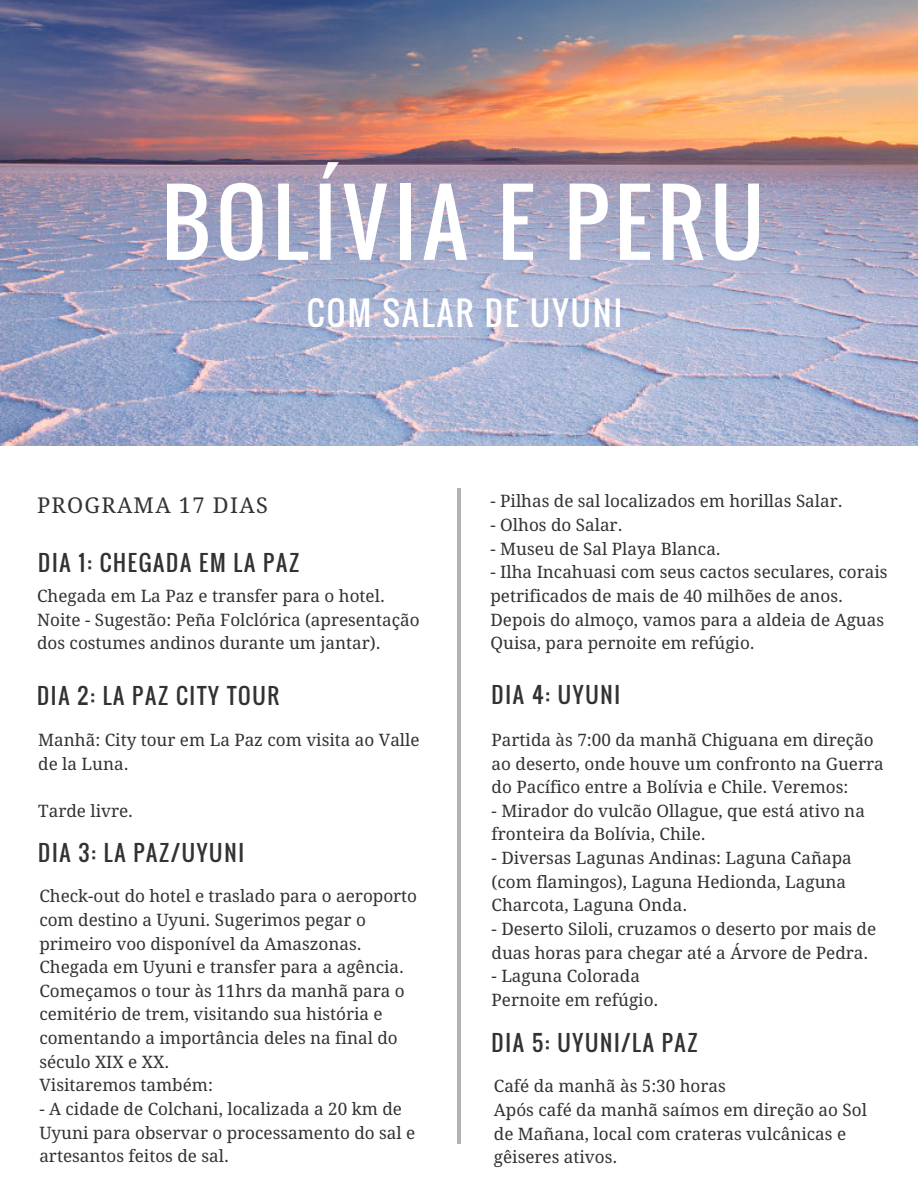
<style>
.page{position:relative;width:918px;height:1188px;background:#fff}
.page>*{position:absolute;margin:0;border:0;box-sizing:border-box;transform-origin:0 0}
.t1{font:87.15px "Oswald";letter-spacing:.07em;color:#fff}
.t2{font:32.7px "Oswald";letter-spacing:.07em;color:#fff}
.t3{font:21.75px "Oswald";letter-spacing:.08em;color:#323232}
.t4{font:21.75px "Droid Serif";letter-spacing:.06em;color:#323232}
.t5{font:17.1px/23.7px "Droid Serif";color:#323232}
</style>
<div class="page">
<img style="left:0;top:0;width:918px;height:446px">
<hr style="left:457px;top:488px;width:4px;height:656px;background:#b3b3b3">
<h1 class="t1" style="left:162px;top:156px;width:604px">BOLÍVIA E PERU</h1>
<h2 class="t2" style="left:307px;top:288px;width:317px">COM SALAR DE UYUNI</h2>
<p class="t4" style="left:37px;top:493px;width:232px">PROGRAMA 17 DIAS</p>
<p class="t3" style="left:38px;top:546px;width:262px">DIA 1: CHEGADA EM LA PAZ</p>
<p class="t5" style="left:37px;top:584px;width:384px">Chegada em La Paz e transfer para o hotel.<br>Noite - Sugestão: Peña Folclórica (apresentação dos costumes andinos durante um jantar).</p>
<p class="t3" style="left:37px;top:679px;width:244px">DIA 2: LA PAZ CITY TOUR</p>
<p class="t5" style="left:38px;top:728px;width:383px">Manhã: City tour em La Paz com visita ao Valle de la Luna.</p>
<p class="t5" style="left:38px;top:799px;width:96px">Tarde livre.</p>
<p class="t3" style="left:38px;top:836px;width:207px">DIA 3: LA PAZ/UYUNI</p>
<p class="t5" style="left:39px;top:884px;width:379px">Check-out do hotel e traslado para o aeroporto com destino a Uyuni. Sugerimos pegar o primeiro voo disponível da Amaszonas.<br>Chegada em Uyuni e transfer para a agência.<br>Começamos o tour às 11hrs da manhã para o cemitério de trem, visitando sua história e comentando a importância deles na final do século XIX e XX.<br>Visitaremos também:</p>
<p class="t5" style="left:39px;top:1097px;width:377px">- A cidade de Colchani, localizada a 20 km de<br>Uyuni para observar o processamento do sal e artesantos feitos de sal.</p>
<p class="t5" style="left:490px;top:490px;width:354px">- Pilhas de sal localizados em horillas Salar.</p>
<p class="t5" style="left:490px;top:513px;width:134px">- Olhos do Salar.</p>
<p class="t5" style="left:490px;top:537px;width:232px">- Museu de Sal Playa Blanca.</p>
<p class="t5" style="left:490px;top:560px;width:399px">- Ilha Incahuasi com seus cactos seculares, corais petrificados de mais de 40 milhões de anos.<br>Depois do almoço, vamos para a aldeia de Aguas Quisa, para pernoite em refúgio.</p>
<p class="t3" style="left:492px;top:678px;width:130px">DIA 4: UYUNI</p>
<p class="t5" style="left:492px;top:728px;width:394px">Partida às 7:00 da manhã Chiguana em direção ao deserto, onde houve um confronto na Guerra do Pacífico entre a Bolívia e Chile. Veremos:</p>
<p class="t5" style="left:492px;top:799px;width:375px">- Mirador do vulcão Ollague, que está ativo na fronteira da Bolívia, Chile.</p>
<p class="t5" style="left:492px;top:846px;width:362px">- Diversas Lagunas Andinas: Laguna Cañapa (com flamingos), Laguna Hedionda, Laguna<br>Charcota, Laguna Onda.</p>
<p class="t5" style="left:492px;top:917px;width:386px">- Deserto Siloli, cruzamos o deserto por mais de duas horas para chegar até a Árvore de Pedra.</p>
<p class="t5" style="left:492px;top:964px;width:168px">- Laguna Colorada<br>Pernoite em refúgio.</p>
<p class="t3" style="left:492px;top:1026px;width:208px">DIA 5: UYUNI/LA PAZ</p>
<p class="t5" style="left:494px;top:1075px;width:375px">Café da manhã às 5:30 horas<br>Após café da manhã saímos em direção ao Sol de Mañana, local com crateras vulcânicas e gêiseres ativos.</p>
</div>
